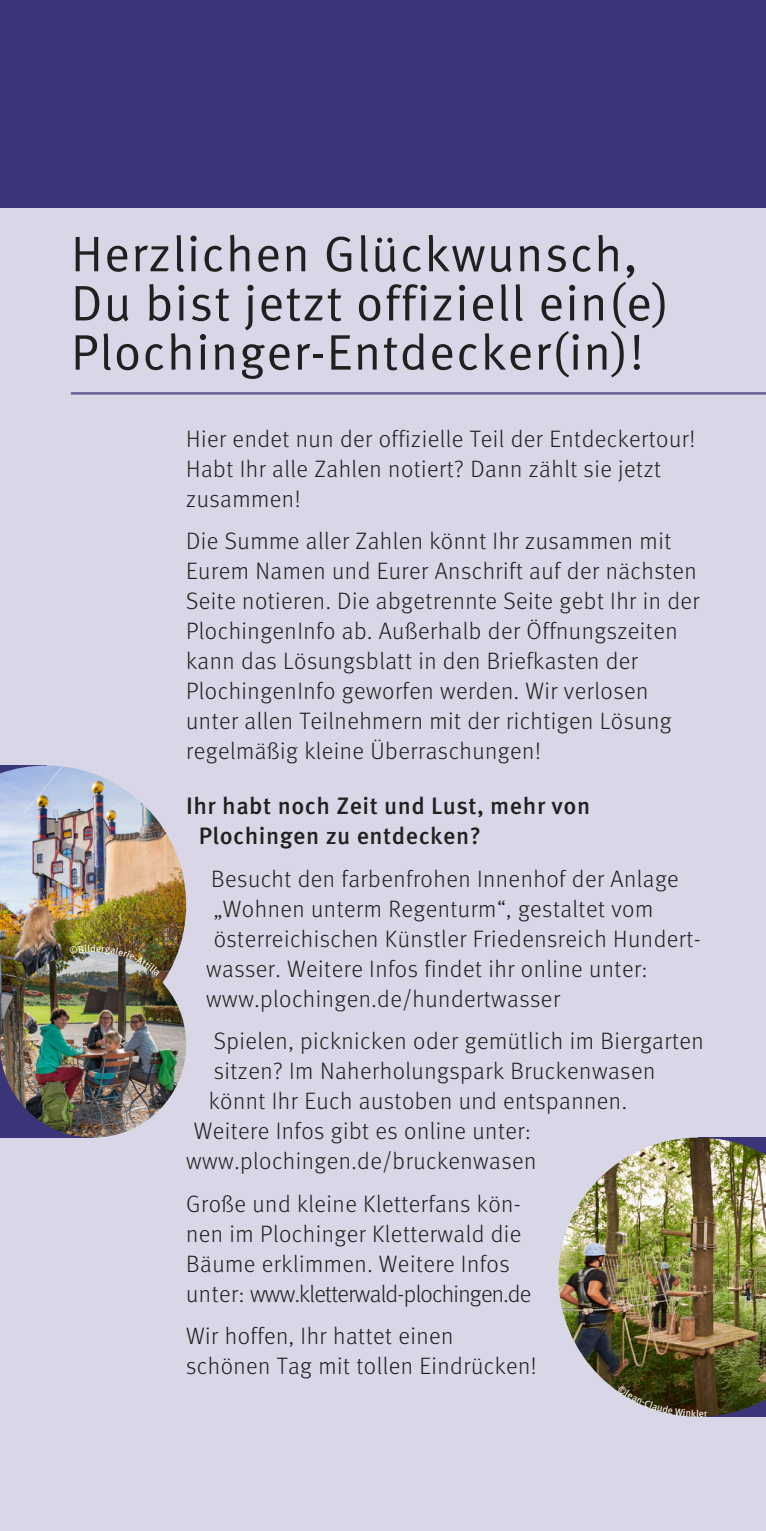
<style>
.page{position:relative;width:766px;height:1531px;background:#fff}
.page>*{position:absolute;margin:0;border:0;box-sizing:border-box;transform-origin:0 0}
.t1{font:50px "Meta Pro Norm";letter-spacing:.02em;color:#231f20}
.t2{font:300 23.75px/30px "Meta Pro";letter-spacing:.02em;color:#231f20}
.t3{font:500 23.75px/30px "Meta Pro";letter-spacing:.02em;color:#231f20}
</style>
<div class="page">
<div style="left:0;top:0;width:765px;height:1531px;background:#d9d7e7"></div>
<div style="left:0;top:0;width:765px;height:207px;background:#3a3578"></div>
<hr style="left:71px;top:392px;width:694px;height:3px;background:#676298">
<img style="left:0;top:765px;width:186px;height:269px">
<img style="left:558px;top:1137px;width:207px;height:279px">
<div style="left:0;top:1044px;width:93px;height:93px;background:#3a3578"></div>
<img style="left:0;top:951px;width:186px;height:186px;border-radius:93px">
<svg style="left:617px;top:1385px;width:90px;height:32px"></svg>
<img style="left:69px;top:944px;width:91px;height:32px">
<p class="t1" style="left:71px;top:216px;width:568px">Herzlichen Glückwunsch,</p>
<p class="t1" style="left:71px;top:265px;width:599px">Du bist jetzt offiziell ein(e)</p>
<p class="t1" style="left:71px;top:314px;width:574px">Plochinger-Entdecker(in)!</p>
<p class="t2" style="left:186px;top:422px;width:510px">Hier endet nun der offizielle Teil der Entdeckertour!<br>Habt Ihr alle Zahlen notiert? Dann zählt sie jetzt zusammen!</p>
<p class="t2" style="left:186px;top:525px;width:515px">Die Summe aller Zahlen könnt Ihr zusammen mit Eurem Namen und Eurer Anschrift auf der nächsten Seite notieren. Die abgetrennte Seite gebt Ihr in der PlochingenInfo ab. Außerhalb der Öffnungszeiten kann das Lösungsblatt in den Briefkasten der PlochingenInfo geworfen werden. Wir verlosen unter allen Teilnehmern mit der richtigen Lösung regelmäßig kleine Überraschungen!</p>
<p class="t3" style="left:199px;top:789px;width:393px;text-indent:-12px">Ihr habt noch Zeit und Lust, mehr von<br>Plochingen zu entdecken?</p>
<p class="t2" style="left:211px;top:862px;width:469px">Besucht den farbenfrohen Innenhof der Anlage</p>
<p class="t2" style="left:214px;top:892px;width:441px">„Wohnen unterm Regenturm“, gestaltet vom</p>
<p class="t2" style="left:214px;top:922px;width:488px">österreichischen Künstler Friedensreich Hundert-</p>
<p class="t2" style="left:206px;top:952px;width:442px">wasser. Weitere Infos findet ihr online unter:</p>
<p class="t2" style="left:206px;top:982px;width:355px">www.plochingen.de/hundertwasser</p>
<p class="t2" style="left:214px;top:1025px;width:491px">Spielen, picknicken oder gemütlich im Biergarten</p>
<p class="t2" style="left:214px;top:1055px;width:443px">sitzen? Im Naherholungspark Bruckenwasen</p>
<p class="t2" style="left:209px;top:1085px;width:419px">könnt Ihr Euch austoben und entspannen.</p>
<p class="t2" style="left:194px;top:1115px;width:338px">Weitere Infos gibt es online unter:</p>
<p class="t2" style="left:186px;top:1145px;width:352px">www.plochingen.de/bruckenwasen</p>
<p class="t2" style="left:186px;top:1187px;width:347px">Große und kleine Kletterfans kön&shy;nen im Plochinger Kletterwald die Bäume erklimmen. Weitere Infos unter: www.kletterwald-plochingen.de</p>
<p class="t2" style="left:186px;top:1320px;width:352px">Wir hoffen, Ihr hattet einen schönen Tag mit tollen Eindrücken!</p>
</div>
